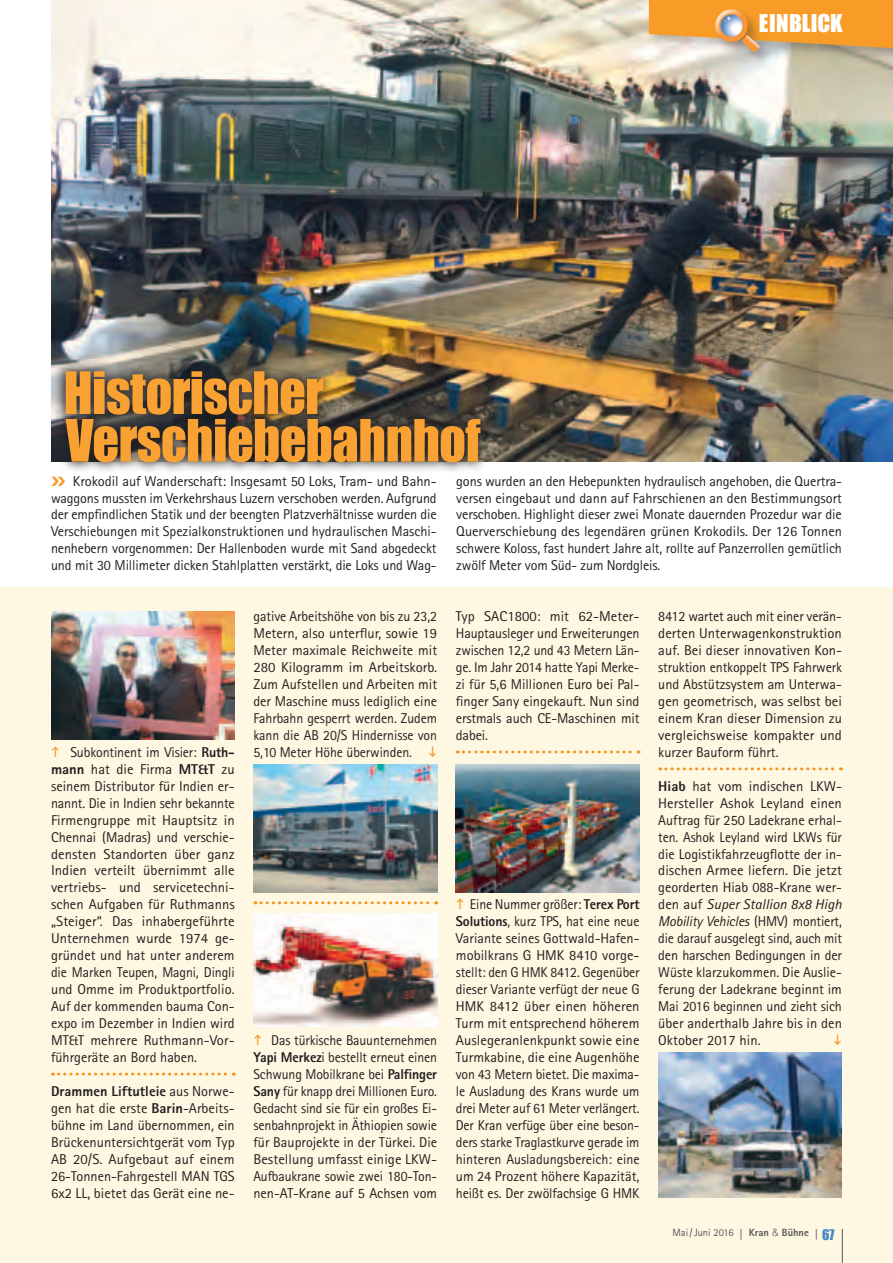
<style>
.page{position:relative;width:893px;height:1263px;background:#fff}
.page>*{position:absolute;margin:0;border:0;box-sizing:border-box;transform-origin:0 0}
.t1{font:54px/47.7px "Impact";letter-spacing:-.01em;color:#f9a132}
.t2{font:22.5px "Impact";color:#fff}
.t3{font:14.25px/17px "Rotis Sans Serif";letter-spacing:-.005em;color:#231f20;text-align:justify}
.t4{font:10.5px "Rotis Sans Serif";color:#57585a}
.s1{font-weight:800}
.s2{font-style:italic}
.s3{font-family:"Frutiger";font-weight:700;font-stretch:condensed;font-size:10.65px}
.s4{font-family:"Helvetica";font-weight:300}
.s5{font-family:"Impact";font-size:13.5px;color:#4786c6}
</style>
<div class="page">
<img style="left:51px;top:0;width:842px;height:462px">
<div style="left:0;top:587px;width:893px;height:676px;background:#fef7e1"></div>
<div style="left:47px;top:353px;width:443px;height:119px;background:#231f20;opacity:.5"></div>
<div style="left:54px;top:360px;width:437px;height:113px;background:#231f20;opacity:.95"></div>
<svg style="left:53px;top:1072px;width:181px;height:3px"></svg>
<img style="left:51px;top:611px;width:184px;height:129px">
<svg style="left:255px;top:901px;width:182px;height:3px"></svg>
<img style="left:253px;top:765px;width:184px;height:127px">
<img style="left:253px;top:914px;width:184px;height:113px">
<svg style="left:457px;top:750px;width:182px;height:3px"></svg>
<img style="left:456px;top:765px;width:183px;height:127px">
<svg style="left:660px;top:767px;width:181px;height:3px"></svg>
<img style="left:658px;top:1053px;width:184px;height:144px">
<hr style="left:842px;top:1229px;width:1px;height:34px;background:#57585a">
<div style="left:646px;top:0;width:247px;height:63px;background:#231f20;opacity:.25"></div>
<div style="left:712px;top:7px;width:60px;height:59px;background:#231f20;opacity:.3"></div>
<svg style="left:649px;top:0;width:244px;height:53px;background:#eaa54d"></svg>
<h1 class="t1" style="left:64px;top:367px;width:418px">Historischer<br>Verschiebebahnhof</h1>
<h2 class="t2" style="left:759px;top:6px;width:85px">EINBLICK</h2>
<p class="t3" style="left:51px;top:472px;width:387px;text-indent:22px">Krokodil auf Wanderschaft: Insgesamt 50 Loks, Tram- und Bahn&shy;waggons mussten im Verkehrshaus Luzern verschoben werden. Aufgrund der empfindlichen Statik und der beengten Platzverhältnisse wurden die Verschiebungen mit Spezialkonstruktionen und hydraulischen Maschi&shy;nenhebern vorgenommen: Der Hallenboden wurde mit Sand abgedeckt und mit 30 Millimeter dicken Stahlplatten verstärkt, die Loks und Wag-</p>
<p class="t3" style="left:456px;top:472px;width:387px">gons wurden an den Hebepunkten hydraulisch angehoben, die Quertra&shy;versen eingebaut und dann auf Fahrschienen an den Bestimmungsort verschoben. Highlight dieser zwei Monate dauernden Prozedur war die Querverschiebung des legendären grünen Krokodils. Der 126 Tonnen schwere Koloss, fast hundert Jahre alt, rollte auf Panzerrollen gemütlich zwölf Meter vom Süd- zum Nordgleis.</p>
<p class="t3" style="left:51px;top:743px;width:185px;text-indent:19px">Subkontinent im Visier: <span class="s1">Ruth&shy;mann</span> hat die Firma <span class="s1">MT&amp;T</span> zu seinem Distributor für Indien er&shy;nannt. Die in Indien sehr bekannte Firmengruppe mit Hauptsitz in Chennai (Madras) und verschie&shy;densten Standorten über ganz Indien verteilt übernimmt alle vertriebs- und servicetechni&shy;schen Aufgaben für Ruthmanns „Steiger“. Das inhabergeführte Unternehmen wurde 1974 ge&shy;gründet und hat unter anderem die Marken Teupen, Magni, Dingli und Omme im Produktportfolio.<br>Auf der kommenden bauma Con&shy;expo im Dezember in Indien wird MT&amp;T mehrere Ruthmann-Vor&shy;führgeräte an Bord haben.</p>
<p class="t3" style="left:51px;top:1082px;width:185px"><span class="s1">Drammen Liftutleie</span> aus Norwe&shy;gen hat die erste <span class="s1">Barin</span>-Arbeits&shy;bühne im Land übernommen, ein Brückenuntersichtgerät vom Typ AB 20/S. Aufgebaut auf einem 26-Tonnen-Fahrgestell MAN TGS 6x2 LL, bietet das Gerät eine ne-</p>
<p class="t3" style="left:253px;top:608px;width:185px">gative Arbeitshöhe von bis zu 23,2<br>Metern, also unterflur, sowie 19<br>Meter maximale Reichweite mit 280 Kilogramm im Arbeitskorb.<br>Zum Aufstellen und Arbeiten mit der Maschine muss lediglich eine Fahrbahn gesperrt werden. Zudem kann die AB 20/S Hindernisse von 5,10 Meter Höhe überwinden.</p>
<p class="t3" style="left:456px;top:608px;width:185px">Typ SAC1800: mit 62-Meter-Hauptausleger und Erweiterungen zwischen 12,2 und 43 Metern Län&shy;ge. Im Jahr 2014 hatte Yapi Merke&shy;zi für 5,6 Millionen Euro bei Pal&shy;finger Sany eingekauft. Nun sind erstmals auch CE-Maschinen mit dabei.</p>
<p class="t3" style="left:253px;top:1031px;width:185px;text-indent:18px">Das türkische Bauunternehmen <span class="s1">Yapi Merkez</span>i bestellt erneut einen Schwung Mobilkrane bei <span class="s1">Palfinger Sany</span> für knapp drei Millionen Euro.<br>Gedacht sind sie für ein großes Ei&shy;senbahnprojekt in Äthiopien sowie für Bauprojekte in der Türkei. Die Bestellung umfasst einige LKW-Aufbaukrane sowie zwei 180-Ton&shy;nen-AT-Krane auf 5 Achsen vom</p>
<p class="t3" style="left:456px;top:896px;width:185px;text-indent:14px">Eine Nummer größer: <span class="s1">Terex Port Solutions</span>, kurz TPS, hat eine neue Variante seines Gottwald-Hafen&shy;mobilkrans G HMK 8410 vorge&shy;stellt: den G HMK 8412. Gegenüber dieser Variante verfügt der neue G HMK 8412 über einen höheren Turm mit entsprechend höherem Auslegeranlenkpunkt sowie eine Turmkabine, die eine Augenhöhe von 43 Metern bietet. Die maxima&shy;le Ausladung des Krans wurde um drei Meter auf 61 Meter verlängert.<br>Der Kran verfüge über eine beson&shy;ders starke Traglastkurve gerade im hinteren Ausladungsbereich: eine um 24 Prozent höhere Kapazität, heißt es. Der zwölfachsige G HMK</p>
<p class="t3" style="left:658px;top:608px;width:185px">8412 wartet auch mit einer verän&shy;derten Unterwagenkonstruktion auf. Bei dieser innovativen Kon&shy;struktion entkoppelt TPS Fahrwerk und Abstützsystem am Unterwa&shy;gen geometrisch, was selbst bei einem Kran dieser Dimension zu vergleichsweise kompakter und kurzer Bauform führt.</p>
<p class="t3" style="left:658px;top:777px;width:185px"><span class="s1">Hiab</span> hat vom indischen LKW-Hersteller Ashok Leyland einen Auftrag für 250 Ladekrane erhal&shy;ten. Ashok Leyland wird LKWs für die Logistikfahrzeugflotte der in&shy;dischen Armee liefern. Die jetzt georderten Hiab 088-Krane wer&shy;den auf <span class="s2">Super Stallion 8x8 High Mobility Vehicles</span> (HMV) montiert, die darauf ausgelegt sind, auch mit den harschen Bedingungen in der Wüste klarzukommen. Die Auslie&shy;ferung der Ladekrane beginnt im Mai 2016 beginnen und zieht sich über anderthalb Jahre bis in den Oktober 2017 hin.</p>
<p class="t4" style="left:665px;top:1226px;width:47px">März /April</p>
<p class="t4" style="left:672px;top:1226px;width:163px">Mai/Juni 2016 <span class="s3">|</span> <span class="s1">Kran</span> <span class="s4">&amp;</span> <span class="s1">Bühne</span> <span class="s3">|</span> <span class="s5">67</span></p>
</div>
